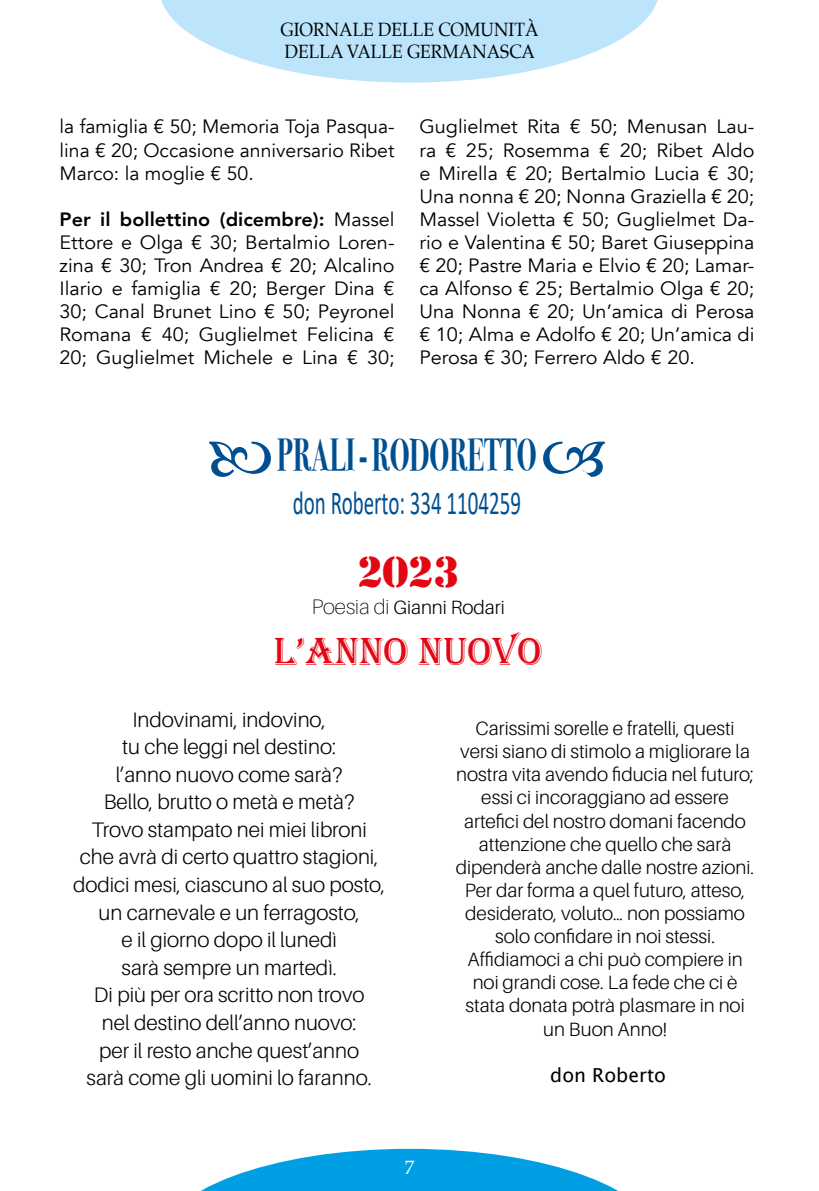
<style>
.page{position:relative;width:819px;height:1191px;background:#fff}
.page>*{position:absolute;margin:0;border:0;box-sizing:border-box;transform-origin:0 0}
.t1{font:700 44.8px "Bodoni Svty Two ITCTT";color:#004f91;scale:.62 1}
.t2{font:40.25px "Algerian";color:#e30613}
.t3{font:40.25px "Stencil Std";color:#e30613}
.t4{font:33.6px "Calibri";color:#004f91;scale:.62 1}
.t5{font:300 21px/27.7px "Aileron";color:#000;text-align:center}
.t6{font:19.25px/23.1px "Avenir";color:#000;text-align:justify}
.t7{font:300 19.25px/23.1px "Aileron";color:#000;text-align:center}
.t8{font:19.25px/22.8px "Palatino";color:#000;scale:.9 1}
.t9{font:19.25px "Lucida Grande";color:#000}
.t10{font:19.25px "Palatino";color:#fff}
.s1{font-weight:800}
.s2{font-weight:100;font-size:21px}
</style>
<div class="page">
<svg style="left:161px;top:0;width:497px;height:83px;fill:#bce4fa"></svg>
<svg style="left:201px;top:1148px;width:417px;height:43px"></svg>
<svg style="left:209px;top:441px;width:62px;height:36px"></svg>
<svg style="left:543px;top:441px;width:61px;height:36px"></svg>
<p class="t8" style="left:280px;top:18px;width:288px">GIORNALE DELLE COMUNITÀ<br>DELLA VALLE GERMANASCA</p>
<p class="t6" style="left:60px;top:116px;width:336px">la famiglia € 50; Memoria Toja Pasqua&shy;lina € 20; Occasione anniversario Ribet Marco: la moglie € 50.</p>
<p class="t6" style="left:60px;top:208px;width:336px"><span class="s1">Per il bollettino (dicembre):</span> Massel Ettore e Olga € 30; Bertalmio Loren&shy;zina € 30; Tron Andrea € 20; Alcalino Ilario e famiglia € 20; Berger Dina € 30; Canal Brunet Lino € 50; Peyronel Romana € 40; Guglielmet Felicina € 20; Guglielmet Michele e Lina € 30;</p>
<p class="t6" style="left:419px;top:116px;width:336px">Guglielmet Rita € 50; Menusan Lau&shy;ra € 25; Rosemma € 20; Ribet Aldo e Mirella € 20; Bertalmio Lucia € 30; Una nonna € 20; Nonna Graziella € 20; Massel Violetta € 50; Guglielmet Da&shy;rio e Valentina € 50; Baret Giuseppina € 20; Pastre Maria e Elvio € 20; Lamar&shy;ca Alfonso € 25; Bertalmio Olga € 20; Una Nonna € 20; Un’amica di Perosa € 10; Alma e Adolfo € 20; Un’amica di Perosa € 30; Ferrero Aldo € 20.</p>
<h1 class="t1" style="left:277px;top:418px;width:420px">PRALI - RODORETTO</h1>
<h3 class="t4" style="left:293px;top:479px;width:370px">don Roberto: 334 1104259</h3>
<h2 class="t3" style="left:357px;top:546px;width:103px">2023</h2>
<p class="t7" style="left:312px;top:596px;width:194px"><span class="s2">Poesia di</span> Gianni Rodari</p>
<h2 class="t2" style="left:274px;top:629px;width:270px">L’ANNO NUOVO</h2>
<p class="t5" style="left:73px;top:705px;width:314px">Indovinami, indovino,<br>tu che leggi nel destino:<br>l’anno nuovo come sarà?<br>Bello, brutto o metà e metà?<br>Trovo stampato nei miei libroni che avrà di certo quattro stagioni, dodici mesi, ciascuno al suo posto, un carnevale e un ferragosto,<br>e il giorno dopo il lunedì<br>sarà sempre un martedì.<br>Di più per ora scritto non trovo<br>nel destino dell’anno nuovo:<br>per il resto anche quest’anno<br>sarà come gli uomini lo faranno.</p>
<p class="t7" style="left:456px;top:717px;width:300px">Carissimi sorelle e fratelli, questi versi siano di stimolo a migliorare la nostra vita avendo fiducia nel futuro; essi ci incoraggiano ad essere artefici del nostro domani facendo attenzione che quello che sarà dipenderà anche dalle nostre azioni.<br>Per dar forma a quel futuro, atteso, desiderato, voluto… non possiamo solo confidare in noi stessi.<br>Affidiamoci a chi può compiere in noi grandi cose. La fede che ci è stata donata potrà plasmare in noi un Buon Anno!</p>
<p class="t9" style="left:550px;top:1063px;width:117px">don Roberto</p>
<p class="t10" style="left:404px;top:1151px;width:11px">7</p>
</div>
